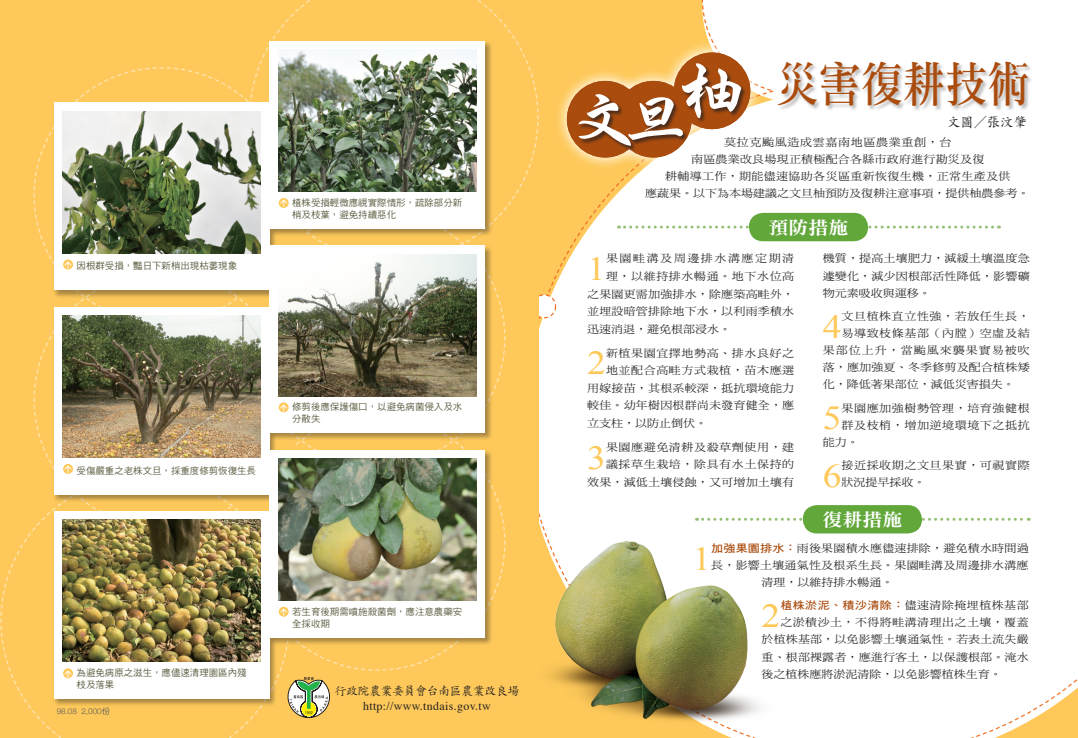
<style>
.page{position:relative;width:1078px;height:738px;background:#fff}
.page>*{position:absolute;margin:0;border:0;box-sizing:border-box;transform-origin:0 0}
.小標{font:67.5px "DF Xing Kai Std W5";color:#fff;scale:1.11 1}
.t1{font:48px "DF Li Song Std W5";color:#aa4c0e;scale:.88 1}
.內文-1{font:33.5px "Times New Roman";color:#fec95a;scale:1.12 1}
.中標{font:18px "DF Ming Std W9";color:#fff;scale:1.11 1}
.t2{font:14px "DF Kai Shu Std W5";color:#231f20;scale:.96 1}
.內文-1-2{font:12px "Times";letter-spacing:.025em;color:#231f20}
.內文-1-3{font:12px "DF Kai Shu Std W5";letter-spacing:-.04em;color:#231f20}
.內文-1-4{font:10.7px/17px "DF Ming Std W5";letter-spacing:.015em;color:#231f20;text-align:justify;scale:1.12 1}
.內文-1-5{font:10.7px/17.6px "DF Ming Std W5";letter-spacing:.05em;color:#231f20;text-align:right;scale:1.12 1}
.內文{font:10.7px/17px "DF Ming Std W5";letter-spacing:.02em;color:#231f20;text-align:center;scale:1.12 1}
.內文-1-6{font:10.7px "DF Hei Std W7";letter-spacing:.035em;color:#aa4c0e;scale:1.12 1}
.內文-1-7{font:10.7px "DF Ming Std W5";letter-spacing:.035em;color:#231f20;scale:1.12 1}
.內文-1-8{font:10.7px "DF Ming Std W5";letter-spacing:.085em;color:#231f20;scale:1.12 1}
.內文-1-9{font:10.7px "DF Ming Std W5";letter-spacing:.13em;color:#231f20;scale:1.12 1}
.圖說{font:9.3px/12px "DF Hei Std W5";color:#636248}
.圖說-2{font:300 8px "Helvetica Neue";color:#57585a}
.s1{font-family:"DF Hei Std W5";font-weight:400}
.s2{font-family:"DF Hei Std W7";color:#aa4c0e}
.s3{font-family:"DF Ming Std W5";color:#231f20}
</style>
<div class="page">
<div style="left:556px;top:0;width:145px;height:66px;background:#fec95a"></div>
<svg style="left:556px;top:92px;width:218px;height:216px"></svg>
<svg style="left:976px;top:679px;width:101px;height:58px"></svg>
<svg style="left:556px;top:520px;width:228px;height:217px"></svg>
<svg style="left:701px;top:0;width:73px;height:92px"></svg>
<svg style="left:618px;top:225px;width:381px;height:3px"></svg>
<div style="left:748px;top:213px;width:119px;height:28px;background:#61a73a;border-radius:14px"></div>
<svg style="left:771px;top:517px;width:257px;height:3px"></svg>
<div style="left:802px;top:504px;width:119px;height:29px;background:#61a73a;border-radius:14px"></div>
<img style="left:556px;top:517px;width:215px;height:208px">
<div style="left:777px;top:61px;width:255px;height:50px;background:#231f20;opacity:.3"></div>
<svg style="left:659px;top:38px;width:102px;height:103px"></svg>
<svg style="left:655px;top:66px;width:48px;height:103px"></svg>
<svg style="left:556px;top:66px;width:99px;height:103px;background:#fccf72"></svg>
<div style="left:566px;top:81px;width:77px;height:76px;background:#aa4c0e;border-radius:50%"></div>
<div style="left:615px;top:81px;width:76px;height:76px;background:#aa4c0e;border-radius:50%"></div>
<div style="left:578px;top:94px;width:58px;height:57px;background:#231f20;opacity:.7"></div>
<div style="left:628px;top:97px;width:60px;height:48px;background:#231f20;opacity:.7"></div>
<div style="left:673px;top:52px;width:77px;height:77px;background:#aa4c0e;border-radius:50%"></div>
<div style="left:681px;top:63px;width:65px;height:61px;background:#231f20;opacity:.7"></div>
<img style="left:0;top:0;width:556px;height:737px">
<p class="圖說" style="left:77px;top:259px;width:162px">因根群受損，豔日下新梢出現枯萎現象</p>
<p class="圖說" style="left:292px;top:196px;width:171px">植株受損輕微應視實際情形，疏除部分新梢及枝葉，避免持續惡化</p>
<p class="圖說" style="left:77px;top:464px;width:181px">受傷嚴重之老株文旦，採重度修剪恢復生長</p>
<p class="圖說" style="left:292px;top:400px;width:171px">修剪後應保護傷口，以避免病菌侵入及水分散失</p>
<p class="圖說" style="left:77px;top:666px;width:171px">為避免病原之滋生，應儘速清理園區內殘枝及落果</p>
<p class="圖說" style="left:292px;top:604px;width:171px">若生育後期需噴施殺菌劑，應注意農藥安全採收期</p>
<p class="內文-1-3" style="left:334px;top:683px;width:186px">行政院農業委員會台南區農業改良場</p>
<p class="圖說-2" style="left:57px;top:705px;width:55px">98.08 2,000<span class="s1">份</span></p>
<p class="內文-1-2" style="left:363px;top:694px;width:129px">http://www.tndais.gov.tw</p>
<p class="t1" style="left:776px;top:58px;width:290px">災害復耕技術</p>
<p class="小標" style="left:674px;top:54px;width:69px">柚</p>
<p class="小標" style="left:564px;top:83px;width:69px">文</p>
<p class="小標" style="left:620px;top:83px;width:69px">旦</p>
<p class="t2" style="left:947px;top:114px;width:84px">文圖／張汶肇</p>
<p class="內文" style="left:645px;top:134px;width:344px">莫拉克颱風造成雲嘉南地區農業重創，台<br>南區農業改良場現正積極配合各縣市政府進行勘災及復<br>耕輔導工作，期能儘速協助各災區重新恢復生機，正常生產及供<br>應蔬果。以下為本場建議之文旦柚預防及復耕注意事項，提供柚農參考。</p>
<p class="中標" style="left:768px;top:217px;width:74px">預防措施</p>
<p class="內文-1" style="left:587px;top:249px;width:18px">1</p>
<p class="內文-1-9" style="left:606px;top:252px;width:169px">果園畦溝及周邊排水溝應定期清</p>
<p class="內文-1-5" style="left:606px;top:267px;width:169px">理，以維持排水暢通。地下水位高</p>
<p class="內文-1-4" style="left:587px;top:285px;width:186px">之果園更需加強排水，除應築高畦外，</p>
<p class="內文-1-4" style="left:587px;top:302px;width:186px">並埋設暗管排除地下水，以利雨季積水</p>
<p class="內文-1-4" style="left:587px;top:320px;width:130px">迅速消退，避免根部浸水。</p>
<p class="內文-1" style="left:587px;top:343px;width:18px">2</p>
<p class="內文-1-5" style="left:606px;top:343px;width:169px">新植果園宜擇地勢高、排水良好之</p>
<p class="內文-1-5" style="left:606px;top:361px;width:169px">地並配合高畦方式栽植，苗木應選</p>
<p class="內文-1-4" style="left:587px;top:379px;width:186px">用嫁接苗，其根系較深，抵抗環境能力</p>
<p class="內文-1-4" style="left:587px;top:396px;width:186px">較佳。幼年樹因根群尚未發育健全，應</p>
<p class="內文-1-4" style="left:587px;top:414px;width:109px">立支柱，以防止倒伏。</p>
<p class="內文-1" style="left:587px;top:437px;width:18px">3</p>
<p class="內文-1-5" style="left:587px;top:437px;width:186px">果園應避免清耕及殺草劑使用，建<br>議採草生栽培，除具有水土保持的<br>效果，減低土壤侵蝕，又可增加土壤有</p>
<p class="內文-1-4" style="left:822px;top:250px;width:186px">機質，提高土壤肥力，減緩土壤溫度急遽變化，減少因根部活性降低，影響礦物元素吸收與運移。</p>
<p class="內文-1" style="left:822px;top:307px;width:18px">4</p>
<p class="內文-1-5" style="left:841px;top:307px;width:169px">文旦植株直立性強，若放任生長，</p>
<p class="內文-1-5" style="left:841px;top:324px;width:169px">易導致枝條基部（內膛）空虛及結</p>
<p class="內文-1-8" style="left:822px;top:344px;width:186px">果部位上升，當颱風來襲果實易被吹</p>
<p class="內文-1-4" style="left:822px;top:358px;width:186px">落，應加強夏、冬季修剪及配合植株矮</p>
<p class="內文-1-4" style="left:822px;top:375px;width:173px">化，降低著果部位，減低災害損失。</p>
<p class="內文-1" style="left:822px;top:398px;width:18px">5</p>
<p class="內文-1-5" style="left:841px;top:398px;width:169px">果園應加強樹勢管理，培育強健根</p>
<p class="內文-1-5" style="left:841px;top:415px;width:169px">群及枝梢，增加逆境環境下之抵抗</p>
<p class="內文-1-4" style="left:822px;top:433px;width:34px">能力。</p>
<p class="內文-1" style="left:822px;top:455px;width:18px">6</p>
<p class="內文-1-5" style="left:841px;top:456px;width:169px;line-height:17px;text-align:left">接近採收期之文旦果實，可視實際狀況提早採收。</p>
<p class="中標" style="left:822px;top:509px;width:74px">復耕措施</p>
<p class="內文-1" style="left:692px;top:538px;width:18px">1</p>
<p class="內文-1-4" style="left:711px;top:539px;width:285px"><span class="s2">加強果園排水：</span>雨後果園積水應儘速排除，避免積水時間過</p>
<p class="內文-1-4" style="left:711px;top:556px;width:285px">長，影響土壤通氣性及根系生長。果園畦溝及周邊排水溝應</p>
<p class="內文-1-4" style="left:761px;top:573px;width:119px">清理，以維持排水暢通。</p>
<p class="內文-1" style="left:761px;top:596px;width:18px">2</p>
<p class="內文-1-6" style="left:780px;top:599px;width:223px">植株淤泥、積沙清除：<span class="s3">儘速清除掩埋植株基部</span></p>
<p class="內文-1-7" style="left:780px;top:616px;width:223px">之淤積沙土，不得將畦溝清理出之土壤，覆蓋</p>
<p class="內文-1-4" style="left:761px;top:630px;width:240px">於植株基部，以免影響土壤通氣性。若表土流失嚴</p>
<p class="內文-1-4" style="left:761px;top:647px;width:240px">重、根部裸露者，應進行客土，以保護根部。淹水</p>
<p class="內文-1-4" style="left:761px;top:664px;width:216px">後之植株應將淤泥清除，以免影響植株生育。</p>
</div>
